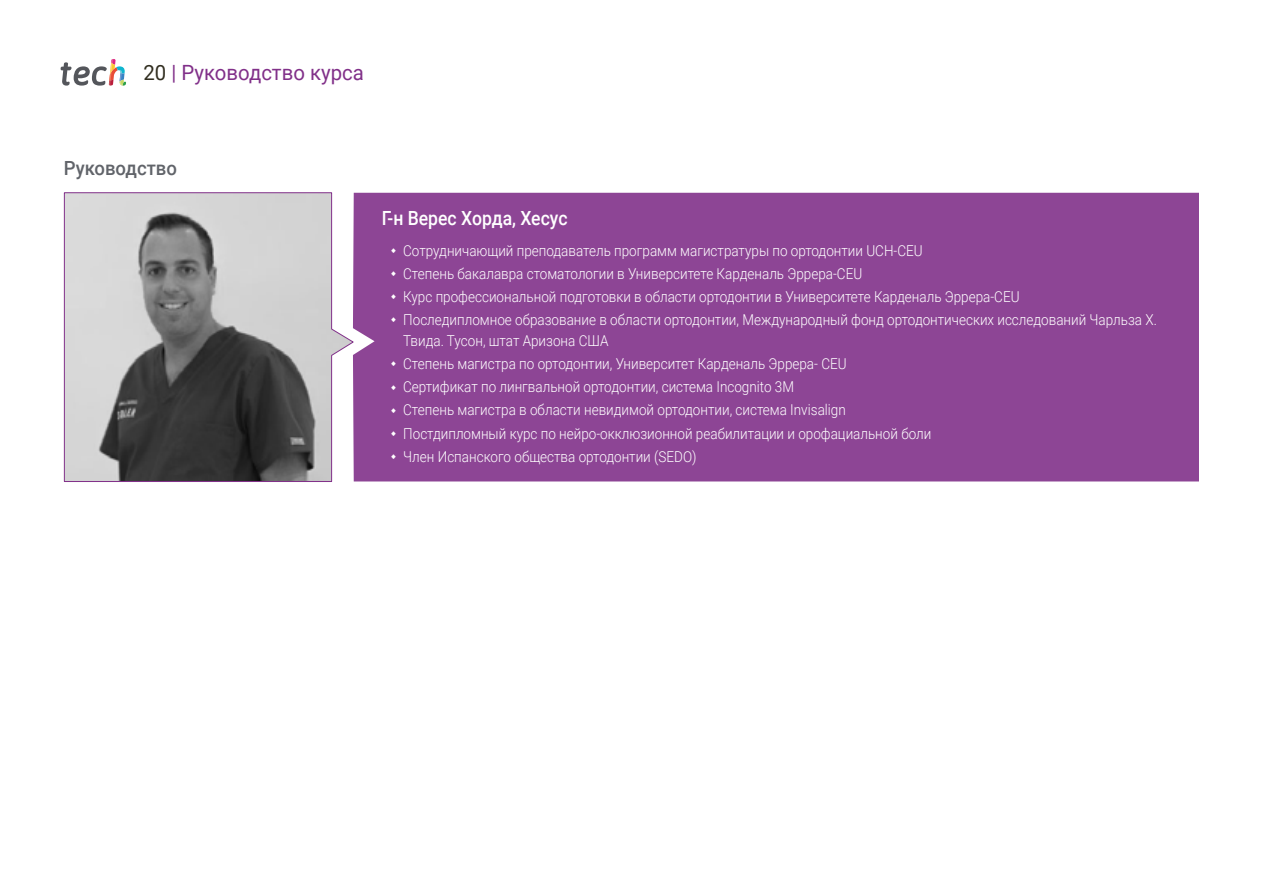
<style>
.page{position:relative;width:1263px;height:893px;background:#fff}
.page>*{position:absolute;margin:0;border:0;box-sizing:border-box;transform-origin:0 0}
.t1{font:21px "Roboto";color:#813089}
.t2{font:500 19.5px "Roboto";color:#fff;scale:.9 1}
.t3{font:500 19.5px "Roboto";color:#61646a;scale:.95 1}
.t4{font:300 15px/23.1px "Roboto";color:#fff;scale:.9 1}
.s1{color:#312e20}
</style>
<div class="page">
<svg style="left:61px;top:59px;width:65px;height:27px"></svg>
<div style="left:354px;top:193px;width:845px;height:288px;background:#8d4595"></div>
<svg style="left:64px;top:192px;width:290px;height:290px;background:#9b9a9c"></svg>
<svg style="left:391px;top:248px;width:5px;height:5px"></svg>
<svg style="left:391px;top:271px;width:5px;height:5px"></svg>
<svg style="left:391px;top:294px;width:5px;height:5px"></svg>
<svg style="left:391px;top:317px;width:5px;height:5px"></svg>
<svg style="left:391px;top:362px;width:5px;height:5px"></svg>
<svg style="left:391px;top:385px;width:5px;height:5px"></svg>
<svg style="left:391px;top:408px;width:5px;height:5px"></svg>
<svg style="left:391px;top:431px;width:5px;height:5px"></svg>
<svg style="left:391px;top:454px;width:5px;height:5px"></svg>
<h1 class="t1" style="left:144px;top:57px;width:222px"><span class="s1">20</span> | Руководство курса</h1>
<h2 class="t3" style="left:64px;top:155px;width:121px">Руководство</h2>
<h2 class="t2" style="left:382px;top:205px;width:208px">Г-н Верес Хорда, Хесус</h2>
<p class="t4" style="left:403px;top:238px;width:839px">Сотрудничающий преподаватель программ магистратуры по ортодонтии UCH-CEU<br>Степень бакалавра стоматологии в Университете Карденаль Эррера-CEU<br>Курс профессиональной подготовки в области ортодонтии в Университете Карденаль Эррера-CEU<br>Последипломное образование в области ортодонтии, Международный фонд ортодонтических исследований Чарльза Х.</p>
<p class="t4" style="left:403px;top:329px;width:588px">Твида. Тусон, штат Аризона США<br>Степень магистра по ортодонтии, Университет Карденаль Эррера- CEU<br>Сертификат по лингвальной ортодонтии, система Incognito 3M<br>Степень магистра в области невидимой ортодонтии, система Invisalign Постдипломный курс по нейро-окклюзионной реабилитации и орофациальной боли Член Испанского общества ортодонтии (SEDO)</p>
</div>
